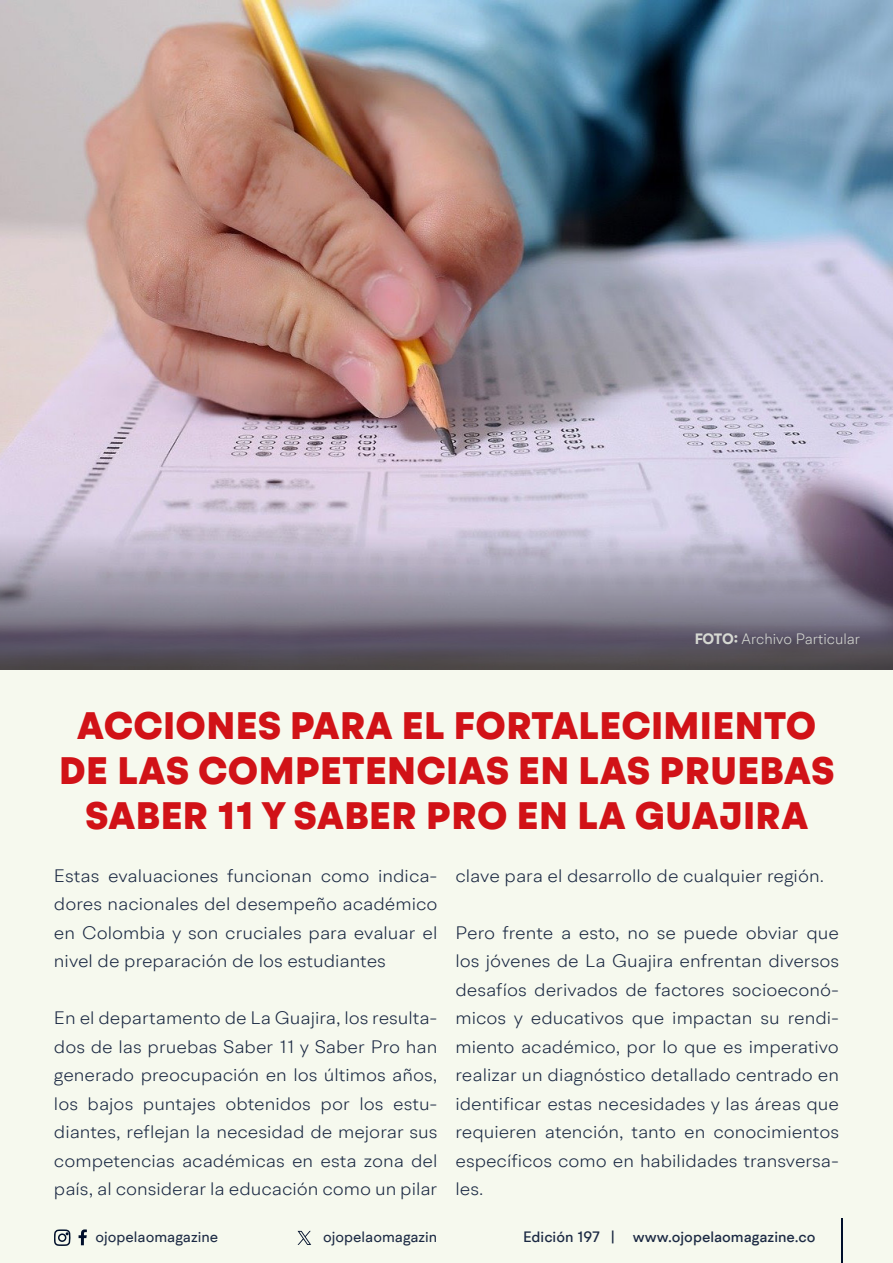
<style>
.page{position:relative;width:893px;height:1263px;background:#f6f9ee}
.page>*{position:absolute;margin:0;border:0;box-sizing:border-box;transform-origin:0 0}
.t1{font:900 39px/45px "BR Hendrix";letter-spacing:.01em;color:#d11217;text-align:center}
.t2{font:300 18px/28.5px "BR Hendrix";color:#1b2943;text-align:justify;scale:1.06 1}
.t3{font:500 15px "BR Hendrix";color:#1b2943}
.t4{font:15px "BR Hendrix";color:#1b2943}
.t5{font:300 15px "BR Hendrix";color:#f5faed}
.s1{font-weight:700}
</style>
<div class="page">
<svg style="left:79px;top:1229px;width:8px;height:16px"></svg>
<svg style="left:54px;top:1229px;width:17px;height:17px"></svg>
<hr style="left:841px;top:1219px;width:1px;height:44px;background:#000f2b">
<svg style="left:298px;top:1231px;width:13px;height:14px"></svg>
<img style="left:0;top:0;width:893px;height:534px">
<svg style="left:0;top:534px;width:893px;height:136px;background:#878191"></svg>
<p class="t5" style="left:694px;top:629px;width:168px"><span class="s1">FOTO:</span> Archivo Particular</p>
<h1 class="t1" style="left:59px;top:704px;width:777px">ACCIONES PARA EL FORTALECIMIENTO<br>DE LAS COMPETENCIAS EN LAS PRUEBAS<br>SABER 11 Y SABER PRO EN LA GUAJIRA</h1>
<p class="t2" style="left:54px;top:861px;width:363px">Estas evaluaciones funcionan como indica&shy;dores nacionales del desempeño académico en Colombia y son cruciales para evaluar el nivel de preparación de los estudiantes</p>
<p class="t2" style="left:54px;top:1003px;width:363px">En el departamento de La Guajira, los resulta&shy;dos de las pruebas Saber 11 y Saber Pro han generado preocupación en los últimos años, los bajos puntajes obtenidos por los estu&shy;diantes, reflejan la necesidad de mejorar sus competencias académicas en esta zona del país, al considerar la educación como un pilar</p>
<p class="t2" style="left:455px;top:861px;width:349px">clave para el desarrollo de cualquier región.</p>
<p class="t2" style="left:455px;top:918px;width:363px">Pero frente a esto, no se puede obviar que los jóvenes de La Guajira enfrentan diversos desafíos derivados de factores socioeconó&shy;micos y educativos que impactan su rendi&shy;miento académico, por lo que es imperativo realizar un diagnóstico detallado centrado en identificar estas necesidades y las áreas que requieren atención, tanto en conocimientos específicos como en habilidades transversa&shy;les.</p>
<p class="t4" style="left:96px;top:1227px;width:124px">ojopelaomagazine</p>
<p class="t4" style="left:323px;top:1227px;width:116px">ojopelaomagazin</p>
<p class="t3" style="left:523px;top:1227px;width:294px">Edición 197 | www.ojopelaomagazine.co</p>
</div>
